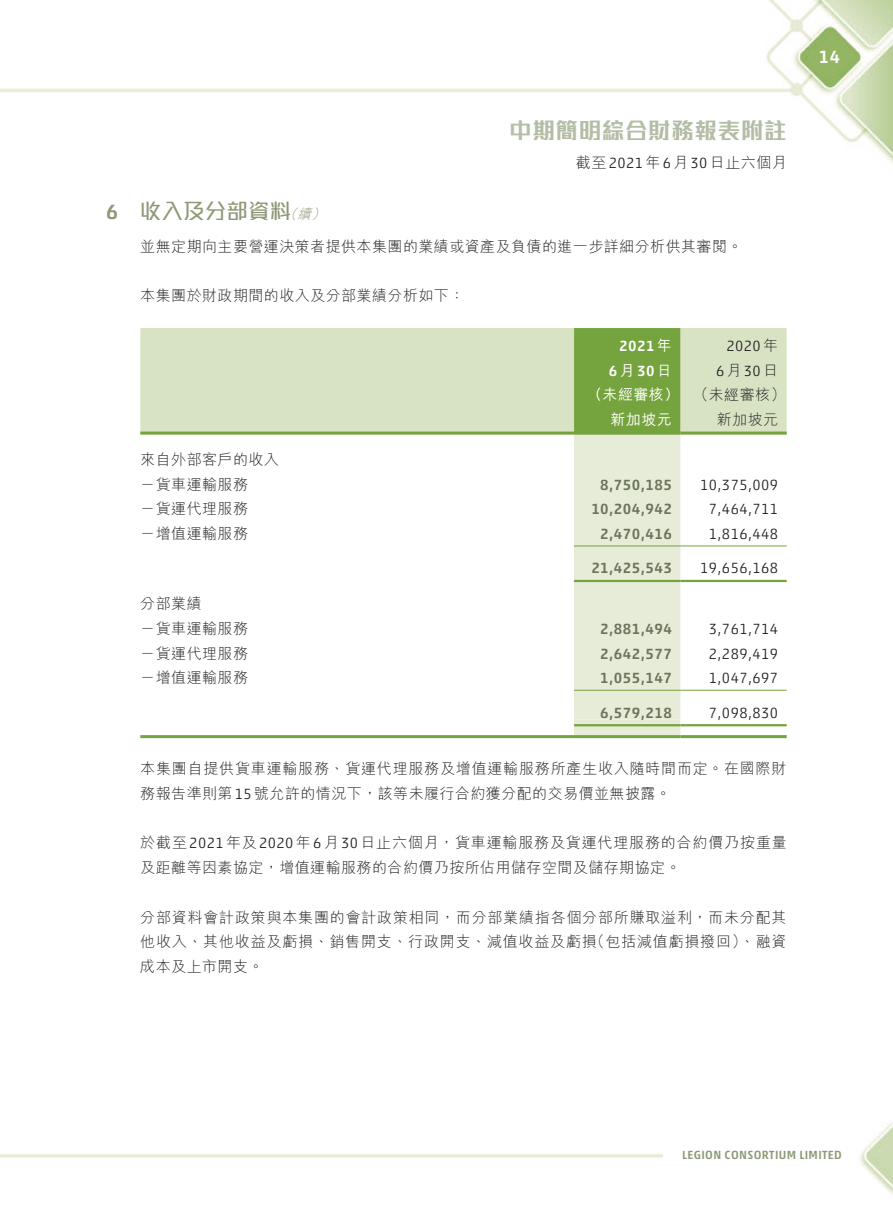
<style>
.page{position:relative;width:893px;height:1212px;background:#fff}
.page>*{position:absolute;margin:0;border:0;box-sizing:border-box;transform-origin:0 0}
.t1{font:700 22.5px "M Stiff Hei HK";letter-spacing:.03em;color:#b4bda5}
._3__標題{font:500 21px "M Stiff Hei HK";letter-spacing:.03em;color:#8d9876}
._3__標題-2{font:500 21px "Akko Pro";color:#8d9876}
.t2{font:500 18px "Akko Pro";color:#fff}
._1__內文{font:300 15px/24.8px "M Hei HK";letter-spacing:.03em;color:#231f20}
._1__內文-2{font:300 15px/24.8px "M Hei HK";letter-spacing:.055em;color:#231f20}
._1__內文-3{font:300 15px "Akko Pro";letter-spacing:.03em;color:#231f20}
._1__內文-4{font:500 15px "Akko Pro";letter-spacing:.03em;color:#6b755b}
._1__內文-5{font:500 15px "Akko Pro";letter-spacing:.03em;color:#fff}
._1__內文-6{font:500 15px "M Hei HK";letter-spacing:.03em;color:#fff}
._3__標題-3{font:italic 300 13.5px "M Hei HK";color:#8d9876}
.t3{font:500 12px "Akko Pro";letter-spacing:.03em;color:#8d9876}
.s1{font-family:"Akko Pro"}
.s2{font-family:"M Hei HK"}
.s3{font-weight:700}
</style>
<div class="page">
<img style="left:1px;top:0;width:892px;height:1194px">
<div style="left:663px;top:1139px;width:179px;height:21px;background:#fff"></div>
<div style="left:140px;top:328px;width:647px;height:104px;background:#d8e3c4"></div>
<svg style="left:574px;top:328px;width:106px;height:407px;background:#c8d8ae"></svg>
<hr style="left:140px;top:432px;width:434px;height:3px;background:#75a33d">
<hr style="left:574px;top:432px;width:106px;height:3px;background:#75a33d">
<hr style="left:680px;top:432px;width:107px;height:3px;background:#75a33d">
<hr style="left:574px;top:546px;width:106px;height:1px;background:#75a33d">
<hr style="left:680px;top:546px;width:107px;height:1px;background:#75a33d">
<hr style="left:574px;top:580px;width:106px;height:2px;background:#75a33d">
<hr style="left:680px;top:580px;width:107px;height:2px;background:#75a33d">
<hr style="left:574px;top:690px;width:106px;height:1px;background:#75a33d">
<hr style="left:680px;top:690px;width:107px;height:1px;background:#75a33d">
<hr style="left:574px;top:724px;width:106px;height:2px;background:#75a33d">
<hr style="left:680px;top:724px;width:107px;height:2px;background:#75a33d">
<hr style="left:140px;top:735px;width:434px;height:3px;background:#75a33d">
<hr style="left:574px;top:735px;width:106px;height:3px;background:#75a33d">
<hr style="left:680px;top:735px;width:107px;height:3px;background:#75a33d">
<p class="_3__標題-2" style="left:106px;top:199px;width:13px">6</p>
<p class="_3__標題" style="left:140px;top:200px;width:152px">收入及分部資料</p>
<p class="_3__標題-3" style="left:297px;top:207px;width:19px">續</p>
<p class="_3__標題-3" style="left:284px;top:207px;width:19px">（</p>
<p class="_3__標題-3" style="left:311px;top:207px;width:19px">(</p>
<h1 class="t1" style="left:509px;top:120px;width:279px">中期簡明綜合財務報表附註</h1>
<p class="_1__內文" style="left:576px;top:150px;width:212px">截至<span class="s1">2021</span>年<span class="s1">6</span>月<span class="s1">30</span>日止六個月</p>
<p class="_1__內文" style="left:140px;top:234px;width:604px">並無定期向主要營運決策者提供本集團的業績或資產及負債的進一步詳細分析供其審閱。</p>
<p class="_1__內文" style="left:140px;top:283px;width:326px">本集團於財政期間的收入及分部業績分析如下：</p>
<p class="_1__內文-5" style="left:619px;top:337px;width:54px">2021<span class="s2">年</span></p>
<p class="_1__內文-5" style="left:609px;top:361px;width:64px">6<span class="s2">月</span>30<span class="s2">日</span></p>
<p class="_1__內文-3" style="left:726px;top:337px;width:53px">2020<span class="s2">年</span></p>
<p class="_1__內文-3" style="left:716px;top:361px;width:64px">6<span class="s2">月</span>30<span class="s2">日</span></p>
<p class="_1__內文" style="left:693px;top:382px;width:94px">（未經審核(</p>
<p class="_1__內文-6" style="left:587px;top:384px;width:94px"><span class="s3">（</span>未經審核<span class="s3">）</span></p>
<p class="_1__內文-6" style="left:610px;top:409px;width:63px">新加坡元</p>
<p class="_1__內文" style="left:717px;top:407px;width:63px">新加坡元</p>
<p class="_1__內文" style="left:140px;top:447px;width:140px">來自外部客戶的收入</p>
<p class="_1__內文" style="left:140px;top:472px;width:109px">－貨車運輸服務</p>
<p class="_1__內文-4" style="left:600px;top:475px;width:73px">8,750,185</p>
<p class="_1__內文-3" style="left:700px;top:475px;width:80px">10,375,009</p>
<p class="_1__內文" style="left:140px;top:496px;width:109px">－貨運代理服務</p>
<p class="_1__內文-4" style="left:591px;top:500px;width:82px">10,204,942</p>
<p class="_1__內文-3" style="left:709px;top:500px;width:71px">7,464,711</p>
<p class="_1__內文" style="left:140px;top:521px;width:109px">－增值運輸服務</p>
<p class="_1__內文-4" style="left:600px;top:525px;width:73px">2,470,416</p>
<p class="_1__內文-3" style="left:709px;top:525px;width:71px">1,816,448</p>
<p class="_1__內文-4" style="left:591px;top:559px;width:82px">21,425,543</p>
<p class="_1__內文-3" style="left:700px;top:559px;width:80px">19,656,168</p>
<p class="_1__內文" style="left:140px;top:591px;width:63px">分部業績</p>
<p class="_1__內文" style="left:140px;top:616px;width:109px">－貨車運輸服務</p>
<p class="_1__內文-4" style="left:600px;top:620px;width:73px">2,881,494</p>
<p class="_1__內文-3" style="left:709px;top:620px;width:71px">3,761,714</p>
<p class="_1__內文" style="left:140px;top:641px;width:109px">－貨運代理服務</p>
<p class="_1__內文-4" style="left:600px;top:644px;width:73px">2,642,577</p>
<p class="_1__內文-3" style="left:709px;top:644px;width:71px">2,289,419</p>
<p class="_1__內文" style="left:140px;top:665px;width:109px">－增值運輸服務</p>
<p class="_1__內文-4" style="left:600px;top:669px;width:73px">1,055,147</p>
<p class="_1__內文-3" style="left:709px;top:669px;width:71px">1,047,697</p>
<p class="_1__內文-4" style="left:600px;top:703px;width:73px">6,579,218</p>
<p class="_1__內文-3" style="left:709px;top:703px;width:71px">7,098,830</p>
<p class="_1__內文-2" style="left:140px;top:756px;width:648px">本集團自提供貨車運輸服務、貨運代理服務及增值運輸服務所產生收入隨時間而定。在國際財務報告準則第<span class="s1">15</span>號允許的情況下，該等未履行合約獲分配的交易價並無披露。</p>
<p class="_1__內文" style="left:140px;top:830px;width:648px">於截至<span class="s1">2021</span>年及<span class="s1">2020</span>年<span class="s1">6</span>月<span class="s1">30</span>日止六個月，貨車運輸服務及貨運代理服務的合約價乃按重量及距離等因素協定，增值運輸服務的合約價乃按所佔用儲存空間及儲存期協定。</p>
<p class="_1__內文-2" style="left:140px;top:904px;width:648px;text-align:right">分部資料會計政策與本集團的會計政策相同，而分部業績指各個分部所賺取溢利，而未分配其（包括減值虧損撥回）、融資</p>
<p class="_1__內文-2" style="left:140px;top:929px;width:458px">他收入、其他收益及虧損、銷售開支、行政開支、減值收益及虧損成本及上市開支。</p>
<p class="t2" style="left:819px;top:46px;width:22px">14</p>
<p class="t3" style="left:682px;top:1147px;width:161px">LEGION CONSORTIUM LIMITED</p>
</div>
